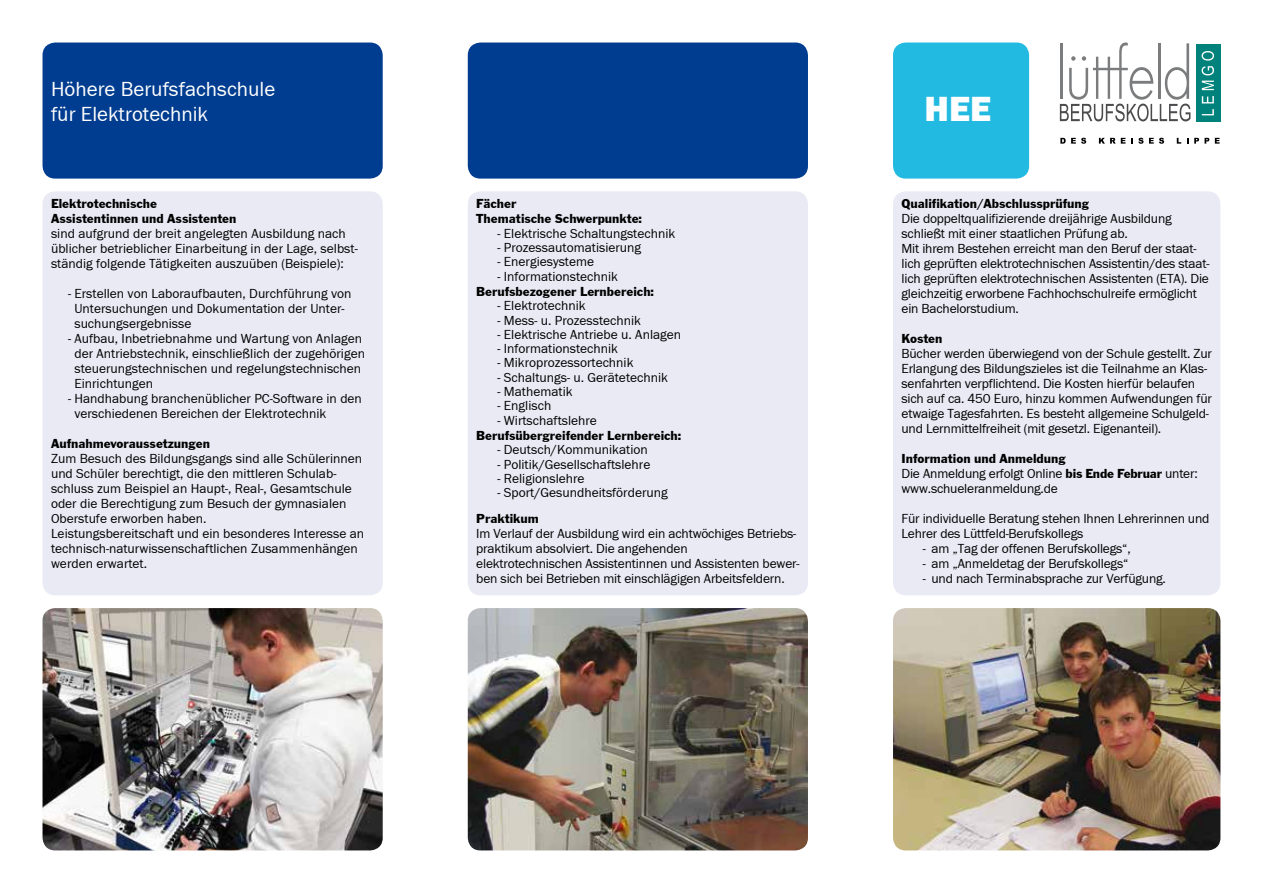
<style>
.page{position:relative;width:1263px;height:893px;background:#fff}
.page>*{position:absolute;margin:0;border:0;box-sizing:border-box;transform-origin:0 0}
.t1{font:36px "Franklin Gothic H Heavy";color:#fff}
.t2{font:21px/25.5px "Franklin Gothic";color:#fff}
.t3{font:13.5px/15px "Franklin Gothic";color:#000}
.t4{font:13.5px/15px "Franklin Got T";color:#000}
.s1{font-family:"Franklin Got T"}
</style>
<div class="page">
<div style="left:43px;top:43px;width:340px;height:136px;background:#003d90;border-radius:13px"></div>
<div style="left:468px;top:43px;width:340px;height:136px;background:#003d90;border-radius:13px"></div>
<div style="left:893px;top:43px;width:136px;height:136px;background:#23bae2;border-radius:13px"></div>
<div style="left:43px;top:191px;width:340px;height:404px;background:#e9eaf4;border-radius:13px"></div>
<div style="left:468px;top:191px;width:340px;height:404px;background:#e9eaf4;border-radius:13px"></div>
<div style="left:893px;top:191px;width:327px;height:404px;background:#e9eaf4;border-radius:13px"></div>
<img style="left:43px;top:608px;width:340px;height:242px">
<img style="left:468px;top:608px;width:340px;height:242px">
<img style="left:893px;top:608px;width:327px;height:242px">
<div style="left:1196px;top:44px;width:24px;height:78px;background:#00827c"></div>
<svg style="left:1060px;top:138px;width:5px;height:6px"></svg>
<svg style="left:1071px;top:138px;width:15px;height:6px"></svg>
<svg style="left:1099px;top:138px;width:26px;height:6px"></svg>
<svg style="left:1131px;top:138px;width:12px;height:6px"></svg>
<svg style="left:1149px;top:138px;width:15px;height:6px"></svg>
<svg style="left:1177px;top:138px;width:4px;height:6px"></svg>
<svg style="left:1194px;top:138px;width:15px;height:6px"></svg>
<svg style="left:1215px;top:138px;width:4px;height:6px"></svg>
<svg style="left:1060px;top:43px;width:130px;height:78px"></svg>
<svg style="left:1202px;top:109px;width:12px;height:6px"></svg>
<svg style="left:1202px;top:96px;width:12px;height:7px"></svg>
<svg style="left:1202px;top:81px;width:12px;height:9px"></svg>
<svg style="left:1201px;top:51px;width:13px;height:24px"></svg>
<h2 class="t2" style="left:51px;top:76px;width:226px">Höhere Berufsfachschule für Elektrotechnik</h2>
<p class="t4" style="left:51px;top:196px;width:187px">Elektrotechnische<br>Assistentinnen und Assistenten</p>
<p class="t3" style="left:51px;top:227px;width:308px">sind aufgrund der breit angelegten Ausbildung nach üblicher betrieblicher Einarbeitung in der Lage, selbst&shy;ständig folgende Tätigkeiten auszuüben (Beispiele):</p>
<p class="t3" style="left:74px;top:287px;width:279px;text-indent:-6px">- Erstellen von Laboraufbauten, Durchführung von<br>Untersuchungen und Dokumentation der Unter&shy;suchungsergebnisse</p>
<p class="t3" style="left:74px;top:332px;width:292px;text-indent:-6px">- Aufbau, Inbetriebnahme und Wartung von Anlagen der Antriebstechnik, einschließlich der zugehörigen steuerungstechnischen und regelungstechnischen Einrichtungen</p>
<p class="t3" style="left:74px;top:392px;width:289px;text-indent:-6px">- Handhabung branchenüblicher PC-Software in den verschiedenen Bereichen der Elektrotechnik</p>
<p class="t4" style="left:51px;top:436px;width:160px">Aufnahmevoraussetzungen</p>
<p class="t3" style="left:51px;top:452px;width:315px">Zum Besuch des Bildungsgangs sind alle Schülerinnen und Schüler berechtigt, die den mittleren Schulab&shy;schluss zum Beispiel an Haupt-, Real-, Gesamtschule oder die Berechtigung zum Besuch der gymnasialen Oberstufe erworben haben.<br>Leistungsbereitschaft und ein besonderes Interesse an technisch-naturwissenschaftlichen Zusammenhängen werden erwartet.</p>
<p class="t4" style="left:476px;top:196px;width:167px">Fächer<br>Thematische Schwerpunkte:</p>
<p class="t3" style="left:497px;top:226px;width:179px">- Elektrische Schaltungstechnik</p>
<p class="t3" style="left:497px;top:240px;width:145px">- Prozessautomatisierung</p>
<p class="t3" style="left:497px;top:254px;width:98px">- Energiesysteme</p>
<p class="t3" style="left:497px;top:269px;width:122px">- Informationstechnik</p>
<p class="t4" style="left:476px;top:284px;width:179px">Berufsbezogener Lernbereich:</p>
<p class="t3" style="left:497px;top:299px;width:90px">- Elektrotechnik</p>
<p class="t3" style="left:497px;top:313px;width:145px">- Mess- u. Prozesstechnik</p>
<p class="t3" style="left:497px;top:327px;width:185px">- Elektrische Antriebe u. Anlagen</p>
<p class="t3" style="left:497px;top:341px;width:122px">- Informationstechnik</p>
<p class="t3" style="left:497px;top:356px;width:137px">- Mikroprozessortechnik</p>
<p class="t3" style="left:497px;top:370px;width:172px">- Schaltungs- u. Gerätetechnik</p>
<p class="t3" style="left:497px;top:384px;width:77px">- Mathematik</p>
<p class="t3" style="left:497px;top:398px;width:55px">- Englisch</p>
<p class="t3" style="left:497px;top:413px;width:101px">- Wirtschaftslehre</p>
<p class="t4" style="left:476px;top:428px;width:207px">Berufsübergreifender Lernbereich:</p>
<p class="t3" style="left:497px;top:443px;width:152px">- Deutsch/Kommunikation</p>
<p class="t3" style="left:497px;top:457px;width:154px">- Politik/Gesellschaftslehre</p>
<p class="t3" style="left:497px;top:471px;width:89px">- Religionslehre</p>
<p class="t3" style="left:497px;top:485px;width:172px">- Sport/Gesundheitsförderung</p>
<p class="t4" style="left:476px;top:511px;width:64px">Praktikum</p>
<p class="t3" style="left:476px;top:527px;width:325px">Im Verlauf der Ausbildung wird ein achtwöchiges Betriebs&shy;praktikum absolviert. Die angehenden<br>elektrotechnischen Assistentinnen und Assistenten bewer&shy;ben sich bei Betrieben mit einschlägigen Arbeitsfeldern.</p>
<h1 class="t1" style="left:925px;top:88px;width:68px">HEE</h1>
<p class="t4" style="left:901px;top:196px;width:189px">Qualifikation/Abschlussprüfung</p>
<p class="t3" style="left:901px;top:212px;width:309px">Die doppeltqualifizierende dreijährige Ausbildung schließt mit einer staatlichen Prüfung ab.<br>Mit ihrem Bestehen erreicht man den Beruf der staat&shy;lich geprüften elektrotechnischen Assistentin/des staat&shy;lich geprüften elektrotechnischen Assistenten (ETA). Die gleichzeitig erworbene Fachhochschulreife ermöglicht ein Bachelorstudium.</p>
<p class="t4" style="left:901px;top:331px;width:42px">Kosten</p>
<p class="t3" style="left:901px;top:347px;width:312px">Bücher werden überwiegend von der Schule gestellt. Zur Erlangung des Bildungszieles ist die Teilnahme an Klas&shy;senfahrten verpflichtend. Die Kosten hierfür belaufen sich auf ca. 450 Euro, hinzu kommen Aufwendungen für etwaige Tagesfahrten. Es besteht allgemeine Schulgeld&shy;und Lernmittelfreiheit (mit gesetzl. Eigenanteil).</p>
<p class="t4" style="left:901px;top:451px;width:166px">Information und Anmeldung</p>
<p class="t3" style="left:901px;top:467px;width:298px">Die Anmeldung erfolgt Online <span class="s1">bis Ende Februar</span> unter: www.schueleranmeldung.de</p>
<p class="t3" style="left:901px;top:512px;width:309px">Für individuelle Beratung stehen Ihnen Lehrerinnen und<br>Lehrer des Lüttfeld-Berufskollegs</p>
<p class="t3" style="left:923px;top:542px;width:210px">- am „Tag der offenen Berufskollegs“,</p>
<p class="t3" style="left:923px;top:557px;width:207px">- am „Anmeldetag der Berufskollegs“</p>
<p class="t3" style="left:923px;top:572px;width:245px">- und nach Terminabsprache zur Verfügung.</p>
</div>
